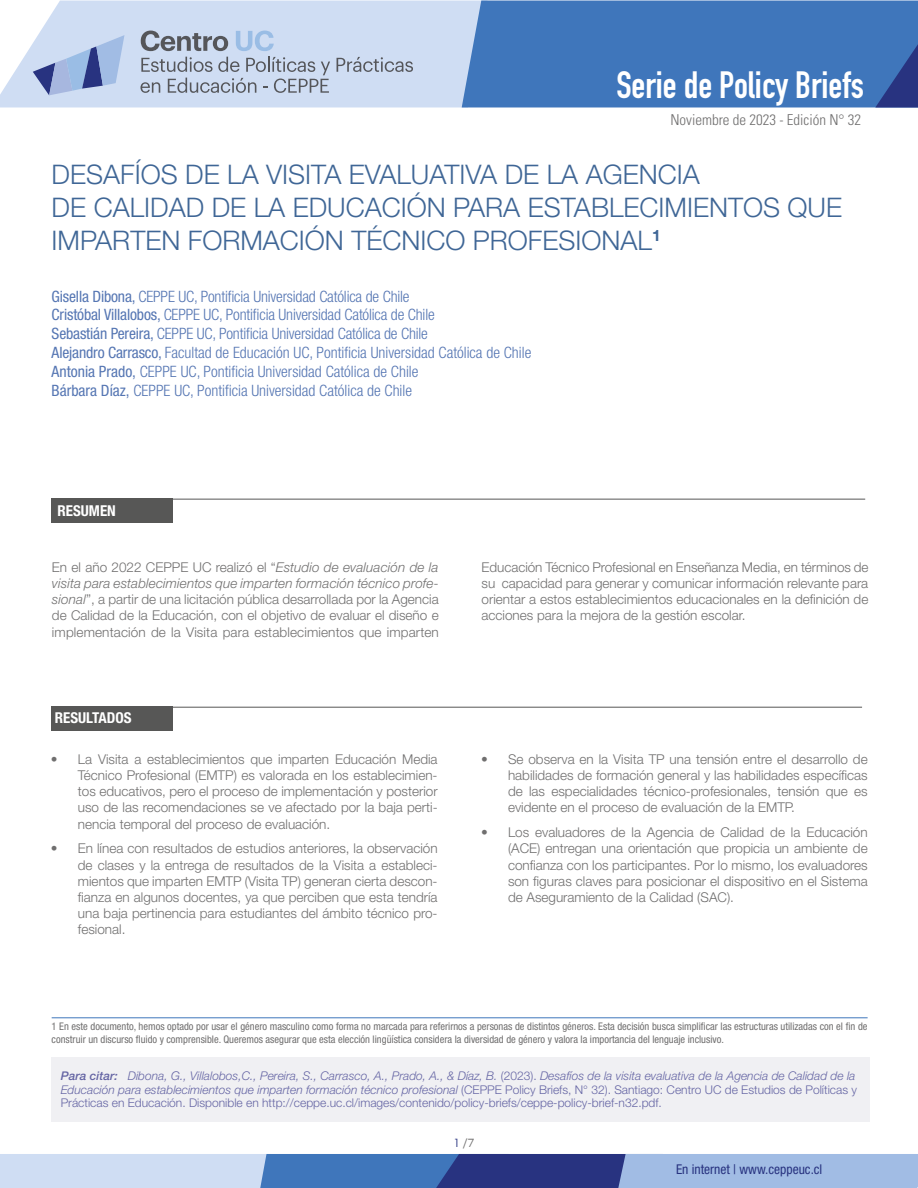
<style>
.page{position:relative;width:918px;height:1188px;background:#fff}
.page>*{position:absolute;margin:0;border:0;box-sizing:border-box;transform-origin:0 0}
.t1{font:37.5px "DIN Engschrift Std";color:#fff}
.t2{font:300 27px/32.7px "Helvetica Neue LT Std";color:#3f6696}
.t3{font:300 condensed 15.6px/18.8px "Helvetica Neue LT Std";color:#5576b3}
.t4{font:300 condensed 15px "Univers LT Std";color:#706f6f}
.t5{font:700 condensed 15px "Helvetica Neue LT Std";color:#fff}
.t6{font:300 13.5px/16.2px "Helvetica Neue LT Std";color:#706f6f;text-align:justify}
.t7{font:condensed 13.5px "Helvetica Neue LT Std";color:#283380}
.t8{font:italic 300 12px/13.5px "Helvetica Neue LT Std";color:#6565a4}
.t9{font:12px "Neutra Text Book Alt";color:#283380}
.t10{font:condensed 10.5px/12.6px "Helvetica Neue LT Std";color:#706f6f}
.s1{font-weight:400}
.s2{font-style:italic}
.s3{font-weight:500}
.s4{font-style:normal}
.s5{font-family:"Neutra Text Book SC";color:#706f6f}
.s6{color:#706f6f}
</style>
<div class="page">
<svg style="left:0;top:1154px;width:918px;height:34px;background:#839dcd"></svg>
<hr style="left:52px;top:1017px;width:816px;height:1px;background:#3f76bb">
<div style="left:124px;top:1px;width:338px;height:106px;background:#cfddf3"></div>
<div style="left:462px;top:1px;width:456px;height:106px;background:#3f76bb"></div>
<svg style="left:875px;top:44px;width:43px;height:63px;background:#33559d"></svg>
<svg style="left:141px;top:31px;width:87px;height:20px;background:#9aa2b0"></svg>
<svg style="left:236px;top:31px;width:38px;height:20px"></svg>
<svg style="left:337px;top:57px;width:76px;height:15px"></svg>
<svg style="left:141px;top:57px;width:189px;height:36px;background:#b4bfd2"></svg>
<svg style="left:0;top:1px;width:124px;height:106px"></svg>
<div style="left:51px;top:1057px;width:819px;height:65px;background:#f0f0f3"></div>
<hr style="left:52px;top:707px;width:810px;height:1px;background:#575756">
<hr style="left:55px;top:499px;width:810px;height:1px;background:#575756">
<div style="left:52px;top:707px;width:121px;height:24px;background:#575756"></div>
<div style="left:51px;top:499px;width:121px;height:24px;background:#575756"></div>
<h1 class="t1" style="left:616px;top:63px;width:249px">Serie de Policy Briefs</h1>
<p class="t4" style="left:670px;top:110px;width:192px">Noviembre de 2023 - Edición N° 32</p>
<h2 class="t2" style="left:52px;top:158px;width:792px">DESAFÍOS DE LA VISITA EVALUATIVA DE LA AGENCIA<br>DE CALIDAD DE LA EDUCACIÓN PARA ESTABLECIMIENTOS QUE<br>IMPARTEN FORMACIÓN TÉCNICO PROFESIONAL<sup>1</sup></h2>
<p class="t3" style="left:52px;top:287px;width:481px"><span class="s1">Gisella Dibona,</span> CEPPE UC, Pontificia Universidad Católica de Chile<br><span class="s1">Cristóbal Villalobos,</span> CEPPE UC, Pontificia Universidad Católica de Chile<br><span class="s1">Sebastián Pereira,</span> CEPPE UC, Pontificia Universidad Católica de Chile<br><span class="s1">Alejandro Carrasco,</span> Facultad de Educación UC, Pontificia Universidad Católica de Chile <span class="s1">Antonia Prado,</span> CEPPE UC, Pontificia Universidad Católica de Chile<br><span class="s1">Bárbara Díaz,</span> CEPPE UC, Pontificia Universidad Católica de Chile</p>
<p class="t5" style="left:58px;top:501px;width:60px">RESUMEN</p>
<p class="t6" style="left:52px;top:559px;width:388px">En el año 2022 CEPPE UC realizó el “<span class="s2">Estudio de evaluación de la visita para establecimientos que imparten formación técnico profe&shy;sional</span>”, a partir de una licitación pública desarrollada por la Agencia de Calidad de la Educación, con el objetivo de evaluar el diseño e implementación de la Visita para establecimientos que imparten</p>
<p class="t6" style="left:482px;top:559px;width:388px">Educación Técnico Profesional en Enseñanza Media, en términos de su capacidad para generar y comunicar información relevante para orientar a estos establecimientos educacionales en la definición de acciones para la mejora de la gestión escolar.</p>
<p class="t5" style="left:55px;top:708px;width:78px">RESULTADOS</p>
<p class="t6" style="left:78px;top:751px;width:361px;text-indent:-27px">• La Visita a establecimientos que imparten Educación Media Técnico Profesional (EMTP) es valorada en los establecimien&shy;tos educativos, pero el proceso de implementación y posterior uso de las recomendaciones se ve afectado por la baja perti&shy;nencia temporal del proceso de evaluación.</p>
<p class="t6" style="left:78px;top:840px;width:361px;text-indent:-27px">• En línea con resultados de estudios anteriores, la observación de clases y la entrega de resultados de la Visita a estableci&shy;mientos que imparten EMTP (Visita TP) generan cierta descon&shy;fianza en algunos docentes, ya que perciben que esta tendría una baja pertinencia para estudiantes del ámbito técnico pro&shy;fesional.</p>
<p class="t6" style="left:508px;top:751px;width:361px;text-indent:-27px">• Se observa en la Visita TP una tensión entre el desarrollo de habilidades de formación general y las habilidades específicas de las especialidades técnico-profesionales, tensión que es evidente en el proceso de evaluación de la EMTP.</p>
<p class="t6" style="left:508px;top:824px;width:361px;text-indent:-27px">• Los evaluadores de la Agencia de Calidad de la Educación (ACE) entregan una orientación que propicia un ambiente de confianza con los participantes. Por lo mismo, los evaluadores son figuras claves para posicionar el dispositivo en el Sistema de Aseguramiento de la Calidad (SAC).</p>
<p class="t10" style="left:52px;top:1020px;width:817px">1 En este documento, hemos optado por usar el género masculino como forma no marcada para referirnos a personas de distintos géneros. Esta decisión busca simplificar las estructuras utilizadas con el fin de construir un discurso fluido y comprensible. Queremos asegurar que esta elección lingüística considera la diversidad de género y valora la importancia del lenguaje inclusivo.</p>
<p class="t8" style="left:61px;top:1069px;width:798px"><span class="s3">Para citar:</span> Dibona, G., Villalobos,C., Pereira, S., Carrasco, A., Prado, A., &amp; Díaz, B. <span class="s4">(2023).</span> Desafíos de la visita evaluativa de la Agencia de Calidad de la<br>Educación para establecimientos que imparten formación técnico profesional <span class="s4">(CEPPE Policy Briefs, N° 32). Santiago: Centro UC de Estudios de Políticas y<br>Prácticas en Educación. Disponible en http://ceppe.uc.cl/images/contenido/policy-briefs/ceppe-policy-brief-n32.pdf.</span></p>
<p class="t9" style="left:455px;top:1135px;width:21px">1 <span class="s5">/</span><span class="s6">7</span></p>
<p class="t7" style="left:676px;top:1162px;width:148px">En internet | www.ceppeuc.cl</p>
</div>
